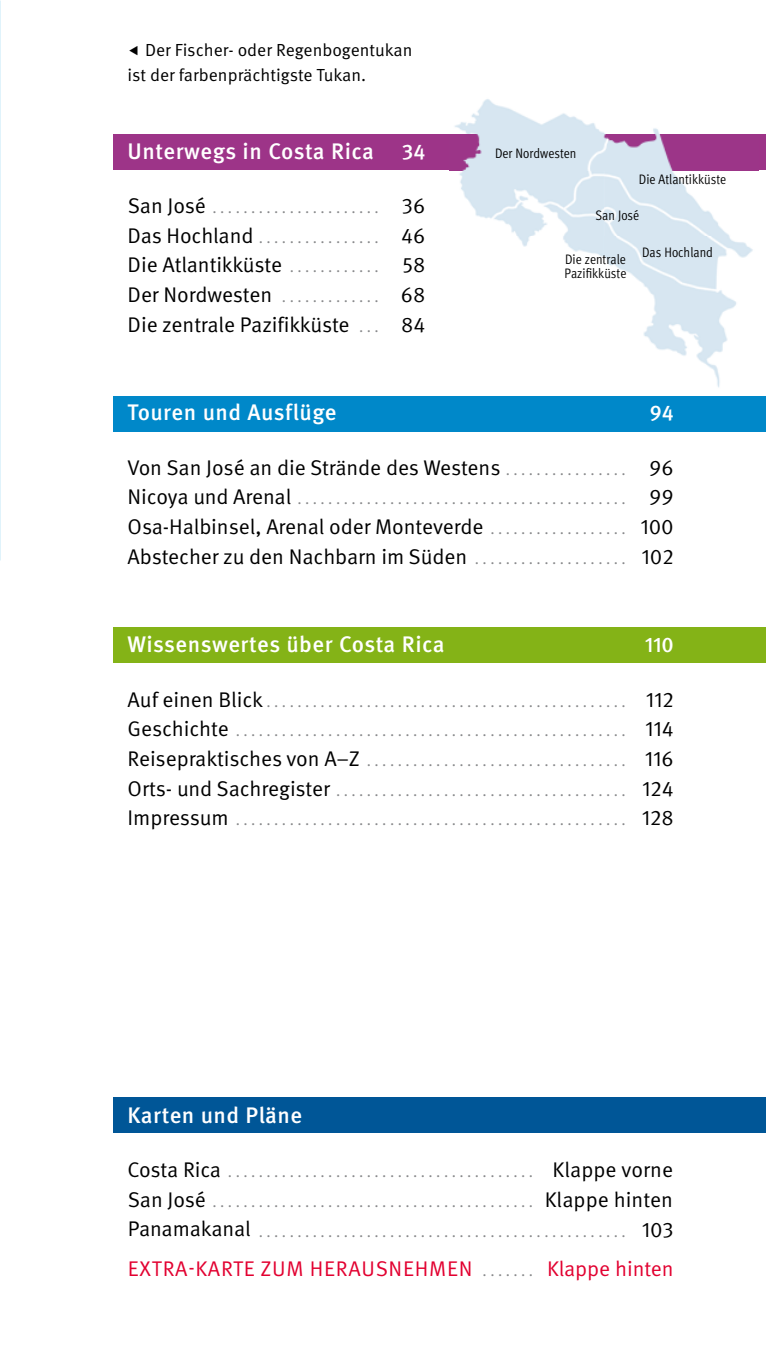
<style>
.page{position:relative;width:766px;height:1347px;background:#fff}
.page>*{position:absolute;margin:0;border:0;box-sizing:border-box;transform-origin:0 0}
.t1{font:500 22.5px "Meta Pro";letter-spacing:.02em;color:#fff}
.t2{font:21.25px/29.5px "Meta Pro Norm";letter-spacing:-.005em;color:#000;text-align:justify}
.t3{font:21.25px "Meta Pro Norm";letter-spacing:.035em;color:#e20030}
.t4{font:500 21.25px "Meta Pro";color:#fff}
.t5{font:17.5px/25.5px "Meta Pro Norm";color:#000}
.t6{font:15px/29.5px "Meta Pro Norm";color:#87888a;text-align:justify}
.t7{font:13.75px/13.8px "Meta Pro Cond Norm";color:#000}
.s1{font-size:21.25px}
.s2{font-size:21.25px;color:#000}
.s3{font-size:15px;color:#87888a}
</style>
<div class="page">
<div style="left:113px;top:135px;width:652px;height:35px;background:#9d3488"></div>
<div style="left:114px;top:396px;width:651px;height:36px;background:#0088c9"></div>
<div style="left:113px;top:1097px;width:652px;height:35px;background:#005697"></div>
<div style="left:113px;top:627px;width:652px;height:36px;background:#84b317"></div>
<img style="left:449px;top:99px;width:309px;height:289px">
<img style="left:449px;top:135px;width:309px;height:35px">
<p class="t5" style="left:128px;top:36px;width:286px;text-indent:17px">Der Fischer- oder Regenbogentukan ist der farbenprächtigste Tukan.</p>
<h1 class="t1" style="left:128px;top:133px;width:299px">Unterwegs in Costa Rica <span class="s1">34</span></h1>
<p class="t6" style="left:128px;top:192px;width:299px"><span class="s2">San José</span> . . . . . . . . . . . . . . . . . . . . . . <span class="s2">36<br>Das Hochland</span> . . . . . . . . . . . . . . . . <span class="s2">46</span></p>
<h2 class="t2" style="left:128px;top:249px;width:299px">Die Atlantikküste <span class="s3">. . . . . . . . . . . .</span> 58<br>Der Nordwesten <span class="s3">. . . . . . . . . . . . .</span> 68<br>Die zentrale Pazifikküste <span class="s3">. . .</span> 84</h2>
<p class="t7" style="left:495px;top:145px;width:83px">Der Nordwesten</p>
<p class="t7" style="left:638px;top:171px;width:89px">Die Atlantikküste</p>
<p class="t7" style="left:595px;top:207px;width:45px">San José</p>
<p class="t7" style="left:564px;top:252px;width:63px">Die zentrale<br>Pazifikküste</p>
<p class="t7" style="left:642px;top:244px;width:72px">Das Hochland</p>
<h1 class="t1" style="left:128px;top:395px;width:210px">Touren und Ausflüge</h1>
<h2 class="t4" style="left:649px;top:396px;width:26px">94</h2>
<h2 class="t2" style="left:128px;top:451px;width:547px">Von San José an die Strände des Westens <span class="s3">. . . . . . . . . . . . . . . .</span> 96</h2>
<p class="t6" style="left:128px;top:483px;width:547px"><span class="s2">Nicoya und Arenal</span> . . . . . . . . . . . . . . . . . . . . . . . . . . . . . . . . . . . . . . . . . . . <span class="s2">99</span></p>
<h2 class="t2" style="left:128px;top:510px;width:547px">Osa-Halbinsel, Arenal oder Monteverde <span class="s3">. . . . . . . . . . . . . . . . . .</span> 100<br>Abstecher zu den Nachbarn im Süden <span class="s3">. . . . . . . . . . . . . . . . . . . .</span> 102</h2>
<h1 class="t1" style="left:128px;top:627px;width:318px">Wissenswertes über Costa Rica</h1>
<h2 class="t4" style="left:644px;top:628px;width:31px">110</h2>
<p class="t6" style="left:128px;top:686px;width:547px"><span class="s2">Auf einen Blick</span> . . . . . . . . . . . . . . . . . . . . . . . . . . . . . . . . . . . . . . . . . . . . . . . <span class="s2">112<br>Geschichte</span> . . . . . . . . . . . . . . . . . . . . . . . . . . . . . . . . . . . . . . . . . . . . . . . . . . . <span class="s2">114<br>Reisepraktisches von A–Z</span> . . . . . . . . . . . . . . . . . . . . . . . . . . . . . . . . . . <span class="s2">116<br>Orts- und Sachregister</span> . . . . . . . . . . . . . . . . . . . . . . . . . . . . . . . . . . . . . . <span class="s2">124<br>Impressum</span> . . . . . . . . . . . . . . . . . . . . . . . . . . . . . . . . . . . . . . . . . . . . . . . . . . . <span class="s2">128</span></p>
<h1 class="t1" style="left:128px;top:1097px;width:176px">Karten und Pläne</h1>
<p class="t6" style="left:128px;top:1156px;width:547px"><span class="s2">Costa Rica</span> . . . . . . . . . . . . . . . . . . . . . . . . . . . . . . . . . . . . . . . . <span class="s2">Klappe vorne San José</span> . . . . . . . . . . . . . . . . . . . . . . . . . . . . . . . . . . . . . . . . . . <span class="s2">Klappe hinten Panamakanal</span> . . . . . . . . . . . . . . . . . . . . . . . . . . . . . . . . . . . . . . . . . . . . . . . . <span class="s2">103</span></p>
<h2 class="t3" style="left:128px;top:1252px;width:547px">EXTRA-KARTE ZUM HERAUSNEHMEN <span class="s3">. . . . . . .</span> Klappe hinten</h2>
</div>
